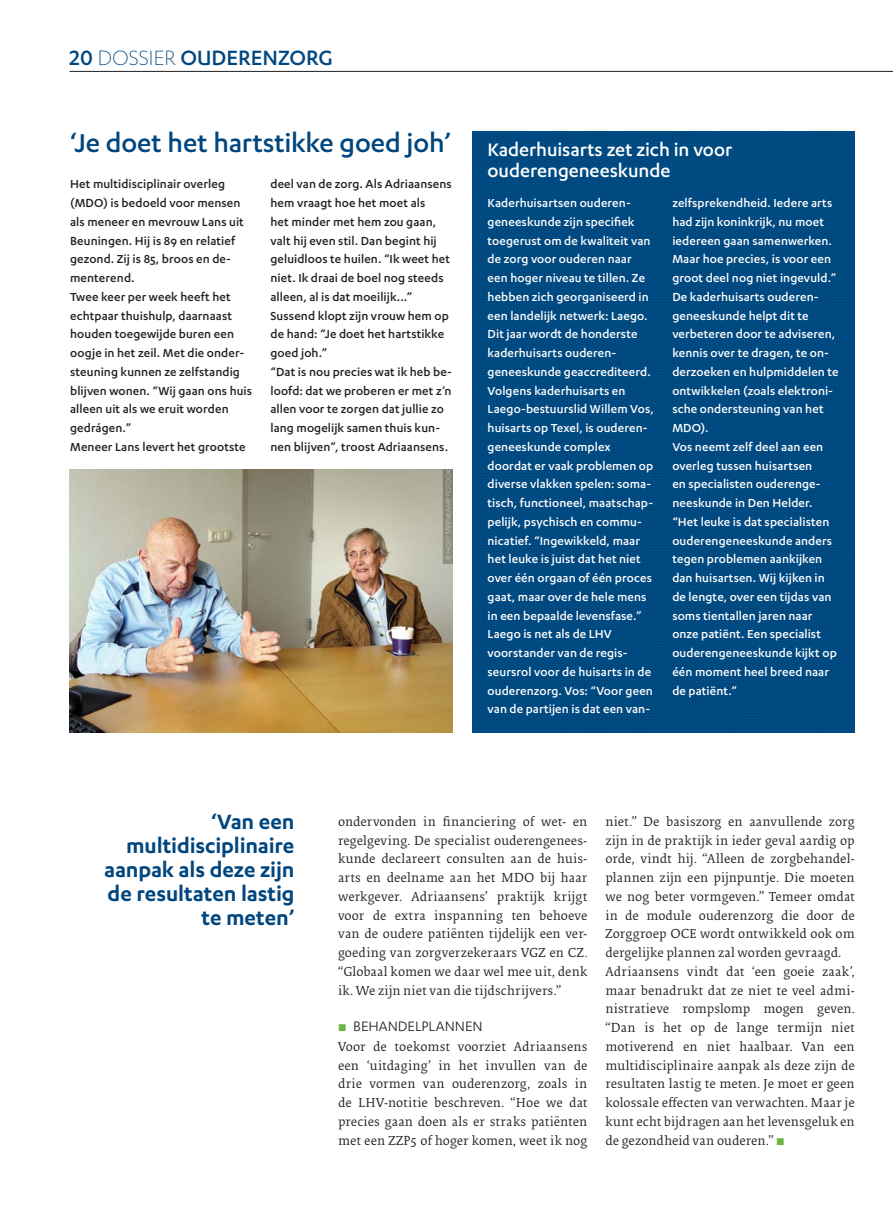
<style>
.page{position:relative;width:893px;height:1212px;background:#fff}
.page>*{position:absolute;margin:0;border:0;box-sizing:border-box;transform-origin:0 0}
.t1{font:500 30px "Karbon";letter-spacing:-.005em;color:#00467e}
.t2{font:600 24px/24px "Karbon";letter-spacing:-.005em;color:#00467e;text-align:right}
.t3{font:500 24px "Karbon";color:#00467e}
.t4{font:500 21px/21px "Karbon";letter-spacing:-.005em;color:#fff}
.t5{font:15.75px "Karbon";color:#231f20}
.t6{font:500 13.5px/18.8px "Karbon";letter-spacing:.005em;color:#fff}
.t7{font:13.5px/18.8px "Collis";letter-spacing:.005em;color:#231f20;text-align:justify}
.t8{font:500 13.5px/18.8px "Karbon";letter-spacing:.005em;color:#231f20}
.s1{font-weight:300}
.s2{font-family:"Apex New";font-size:13.5px;color:#6cb43f}
.s3{font-family:"Apex New";color:#6cb43f}
</style>
<div class="page">
<div style="left:472px;top:132px;width:383px;height:600px;background:#004880"></div>
<img style="left:70px;top:470px;width:383px;height:262px">
<hr style="left:70px;top:71px;width:823px;height:1px;background:#231f20">
<h2 class="t3" style="left:70px;top:45px;width:262px">20 <span class="s1">DOSSIER</span> Ouderenzorg</h2>
<h1 class="t1" style="left:70px;top:126px;width:383px">‘Je doet het hartstikke goed joh’</h1>
<p class="t8" style="left:70px;top:174px;width:183px">Het multidisciplinair overleg (MDO) is bedoeld voor mensen als meneer en mevrouw Lans uit<br>Beuningen. Hij is 89 en relatief gezond. Zij is 85, broos en de&shy;menterend.<br>Twee keer per week heeft het echtpaar thuishulp, daarnaast houden toegewijde buren een oogje in het zeil. Met die onder&shy;steuning kunnen ze zelfstandig blijven wonen. “Wij gaan ons huis alleen uit als we eruit worden gedrágen.”<br>Meneer Lans levert het grootste</p>
<p class="t8" style="left:270px;top:174px;width:183px">deel van de zorg. Als Adriaansens hem vraagt hoe het moet als<br>het minder met hem zou gaan, valt hij even stil. Dan begint hij geluidloos te huilen. “Ik weet het niet. Ik draai de boel nog steeds alleen, al is dat moeilijk...”<br>Sussend klopt zijn vrouw hem op de hand: “Je doet het hartstikke goed joh.”<br>“Dat is nou precies wat ik heb be&shy;loofd: dat we proberen er met z’n allen voor te zorgen dat jullie zo lang mogelijk samen thuis kun&shy;nen blijven”, troost Adriaansens.</p>
<h3 class="t4" style="left:488px;top:138px;width:246px">Kaderhuisarts zet zich in voor ouderengeneeskunde</h3>
<p class="t6" style="left:488px;top:193px;width:168px">Kaderhuisartsen ouderen&shy;geneeskunde zijn specifiek toegerust om de kwaliteit van de zorg voor ouderen naar een hoger niveau te tillen. Ze hebben zich georganiseerd in een landelijk netwerk: Laego.<br>Dit jaar wordt de honderste kaderhuisarts ouderen&shy;geneeskunde geaccrediteerd.<br>Volgens kaderhuisarts en<br>Laego-bestuurslid Willem Vos, huisarts op Texel, is ouderen&shy;geneeskunde complex doordat er vaak problemen op diverse vlakken spelen: soma&shy;tisch, functioneel, maatschap&shy;pelijk, psychisch en commu&shy;nicatief. “Ingewikkeld, maar het leuke is juist dat het niet over één orgaan of één proces gaat, maar over de hele mens in een bepaalde levensfase.”<br>Laego is net als de LHV voorstander van de regis&shy;seursrol voor de huisarts in de ouderenzorg. Vos: “Voor geen van de partijen is dat een van-</p>
<p class="t6" style="left:672px;top:193px;width:168px">zelfsprekendheid. Iedere arts had zijn koninkrijk, nu moet iedereen gaan samenwerken.<br>Maar hoe precies, is voor een groot deel nog niet ingevuld.”<br>De kaderhuisarts ouderen&shy;geneeskunde helpt dit te verbeteren door te adviseren, kennis over te dragen, te on&shy;derzoeken en hulpmiddelen te ontwikkelen (zoals elektroni&shy;sche ondersteuning van het<br>MDO).<br>Vos neemt zelf deel aan een overleg tussen huisartsen<br>en specialisten ouderenge&shy;neeskunde in Den Helder. “Het leuke is dat specialisten ouderengeneeskunde anders tegen problemen aankijken dan huisartsen. Wij kijken in de lengte, over een tijdas van soms tientallen jaren naar onze patiënt. Een specialist ouderengeneeskunde kijkt op één moment heel breed naar de patiënt.”</p>
<h2 class="t2" style="left:104px;top:809px;width:192px">‘Van een multidisciplinaire aanpak als deze zijn de resultaten lastig te meten’</h2>
<p class="t7" style="left:338px;top:813px;width:251px">ondervonden in financiering of wet- en regelgeving. De specialist ouderengenees&shy;kunde declareert consulten aan de huis&shy;arts en deelname aan het MDO bij haar werkgever. Adriaansens’ praktijk krijgt voor de extra inspanning ten behoeve van de oudere patiënten tijdelijk een ver&shy;goeding van zorgverzekeraars VGZ en CZ. “Globaal komen we daar wel mee uit, denk ik. We zijn niet van die tijdschrijvers.”</p>
<p class="t5" style="left:338px;top:1017px;width:143px"><span class="s2">▪</span> BEHAN DELPLANN EN</p>
<p class="t7" style="left:338px;top:1038px;width:251px">Voor de toekomst voorziet Adriaansens een ‘uitdaging’ in het invullen van de drie vormen van ouderenzorg, zoals in de LHV-notitie beschreven. “Hoe we dat precies gaan doen als er straks patiënten met een ZZP5 of hoger komen, weet ik nog</p>
<p class="t7" style="left:605px;top:813px;width:251px;text-align:left">niet.” De basiszorg en aanvullende zorg zijn in de praktijk in ieder geval aardig op orde, vindt hij. “Alleen de zorgbehandel&shy;plannen zijn een pijnpuntje. Die moeten we nog beter vormgeven.” Temeer omdat in de module ouderenzorg die door de Zorggroep OCE wordt ontwikkeld ook om dergelijke plannen zal worden gevraagd.<br>Adriaansens vindt dat ‘een goeie zaak’, maar benadrukt dat ze niet te veel admi&shy;nistratieve rompslomp mogen geven. “Dan is het op de lange termijn niet motiverend en niet haalbaar. Van een multidisciplinaire aanpak als deze zijn de resultaten lastig te meten. Je moet er geen kolossale effecten van verwachten. Maar je kunt echt bijdragen aan het levensgeluk en de gezondheid van ouderen.” <span class="s3">▪</span></p>
</div>
